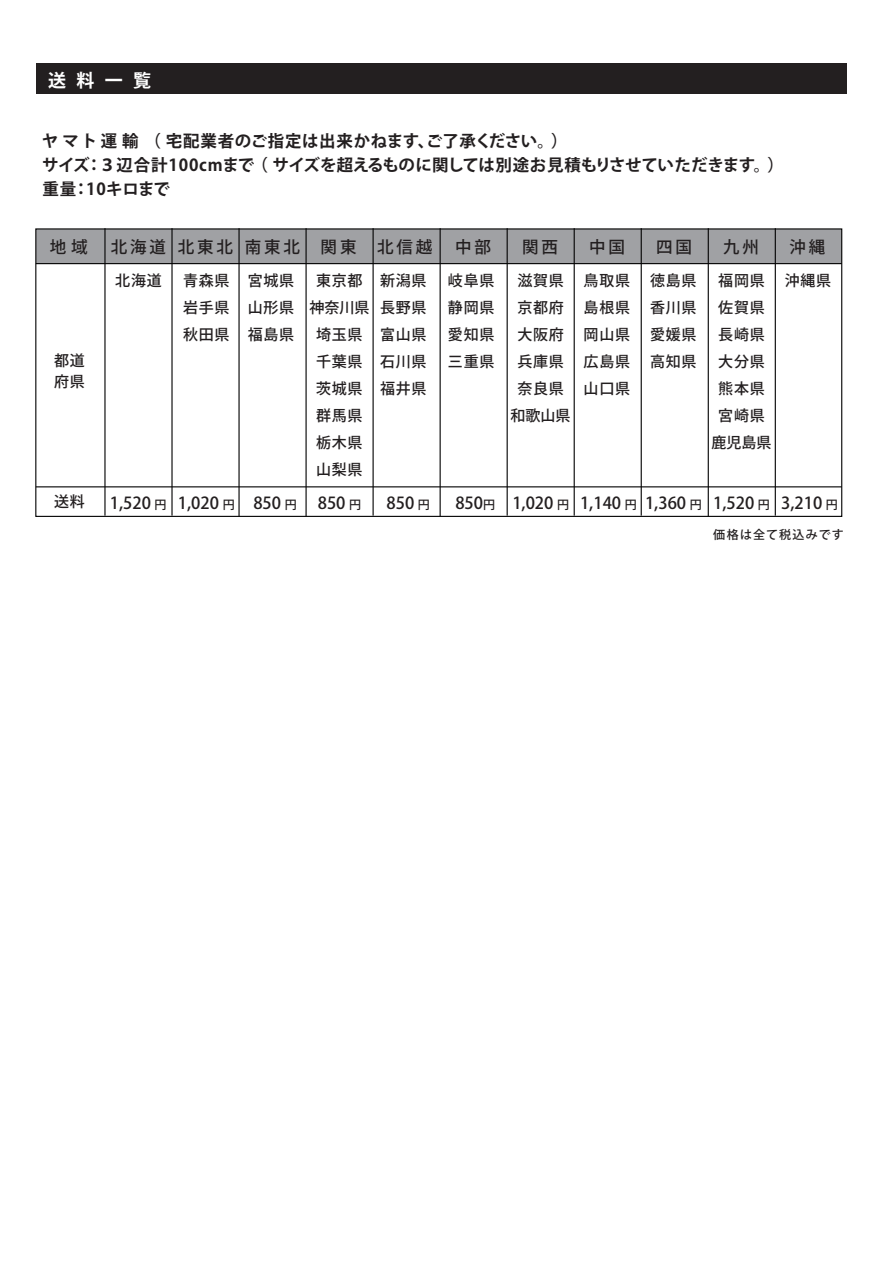
<style>
.page{position:relative;width:893px;height:1263px;background:#fff}
.page>*{position:absolute;margin:0;border:0;box-sizing:border-box;transform-origin:0 0}
.t1{font:700 18px "Koz Go Pr 6 N";color:#fff}
.t2{font:700 16.5px/24px "Koz Go Pr 6 N";letter-spacing:.01em;color:#231f20}
.t3{font:500 16.5px "Koz Go Pr 6 N";color:#231f20}
.t4{font:500 16.5px "Koz Go Pr 6 N";letter-spacing:.175em;color:#231f20}
.t5{font:500 15px/27px "Koz Go Pr 6 N";letter-spacing:.05em;color:#231f20;text-align:justify}
.t6{font:500 12px "Koz Go Pr 6 N";letter-spacing:.105em;color:#231f20}
.s1{font-size:12px}
</style>
<div class="page">
<div style="left:36px;top:63px;width:810px;height:31px;background:#231f20"></div>
<div style="left:36px;top:229px;width:806px;height:35px;background:#a0a1a4"></div>
<hr style="left:36px;top:263px;width:806px;height:1px;background:#030303">
<hr style="left:104px;top:228px;width:2px;height:288px;background:#030303">
<hr style="left:171px;top:228px;width:2px;height:288px;background:#030303">
<hr style="left:238px;top:228px;width:2px;height:288px;background:#030303">
<hr style="left:305px;top:228px;width:2px;height:288px;background:#030303">
<hr style="left:372px;top:228px;width:2px;height:288px;background:#030303">
<hr style="left:439px;top:228px;width:2px;height:288px;background:#030303">
<hr style="left:506px;top:228px;width:2px;height:288px;background:#030303">
<hr style="left:574px;top:228px;width:1px;height:288px;background:#030303">
<hr style="left:641px;top:228px;width:1px;height:288px;background:#030303">
<hr style="left:708px;top:228px;width:1px;height:288px;background:#030303">
<hr style="left:775px;top:228px;width:1px;height:288px;background:#030303">
<hr style="left:36px;top:486px;width:806px;height:1px;background:#030303">
<p class="t1" style="left:48px;top:70px;width:105px">送料一覧</p>
<p class="t2" style="left:42px;top:129px;width:743px">ヤマト運輸（ 宅配業者のご指定は出来かねます、ご了承ください。）<br>サイズ：３辺合計100cmまで （ サイズを超えるものに関しては別途お見積もりさせていただきます。）重量：10キロまで</p>
<p class="t3" style="left:50px;top:238px;width:39px">地域</p>
<p class="t4" style="left:111px;top:238px;width:323px">北海道 北東北 南東北 関東 北信越</p>
<p class="t3" style="left:455px;top:238px;width:37px">中部</p>
<p class="t3" style="left:522px;top:238px;width:37px">関西</p>
<p class="t3" style="left:589px;top:238px;width:37px">中国</p>
<p class="t3" style="left:656px;top:238px;width:37px">四国</p>
<p class="t3" style="left:723px;top:238px;width:37px">九州</p>
<p class="t3" style="left:789px;top:238px;width:37px">沖縄</p>
<p class="t5" style="left:115px;top:267px;width:48px">北海道</p>
<p class="t5" style="left:183px;top:267px;width:48px">青森県岩手県秋田県</p>
<p class="t5" style="left:248px;top:267px;width:48px">宮城県山形県福島県</p>
<p class="t5" style="left:309px;top:267px;width:61px;text-align:center">東京都神奈川県埼玉県千葉県茨城県群馬県栃木県山梨県</p>
<p class="t5" style="left:380px;top:267px;width:48px">新潟県長野県富山県石川県福井県</p>
<p class="t5" style="left:448px;top:267px;width:48px">岐阜県静岡県愛知県三重県</p>
<p class="t5" style="left:511px;top:267px;width:61px;text-align:center">滋賀県京都府大阪府兵庫県奈良県和歌山県</p>
<p class="t5" style="left:583px;top:267px;width:48px">鳥取県島根県岡山県広島県山口県</p>
<p class="t5" style="left:650px;top:267px;width:48px">徳島県香川県愛媛県高知県</p>
<p class="t5" style="left:711px;top:267px;width:61px;text-align:center">福岡県佐賀県長崎県大分県熊本県宮崎県鹿児島県</p>
<p class="t5" style="left:785px;top:267px;width:48px">沖縄県</p>
<p class="t5" style="left:54px;top:350px;width:32px;line-height:21px">都道府県</p>
<p class="t5" style="left:54px;top:489px;width:32px">送料</p>
<p class="t3" style="left:110px;top:493px;width:188px">1,520 <span class="s1">円</span> 1,020 <span class="s1">円</span> 850 <span class="s1">円</span></p>
<p class="t3" style="left:318px;top:493px;width:45px">850 <span class="s1">円</span></p>
<p class="t3" style="left:386px;top:493px;width:45px">850 <span class="s1">円</span></p>
<p class="t3" style="left:455px;top:493px;width:384px">850<span class="s1">円</span> 1,020 <span class="s1">円</span> 1,140 <span class="s1">円</span> 1,360 <span class="s1">円</span> 1,520 <span class="s1">円</span> 3,210 <span class="s1">円</span></p>
<p class="t6" style="left:713px;top:528px;width:132px">価格は全て税込みです</p>
</div>
